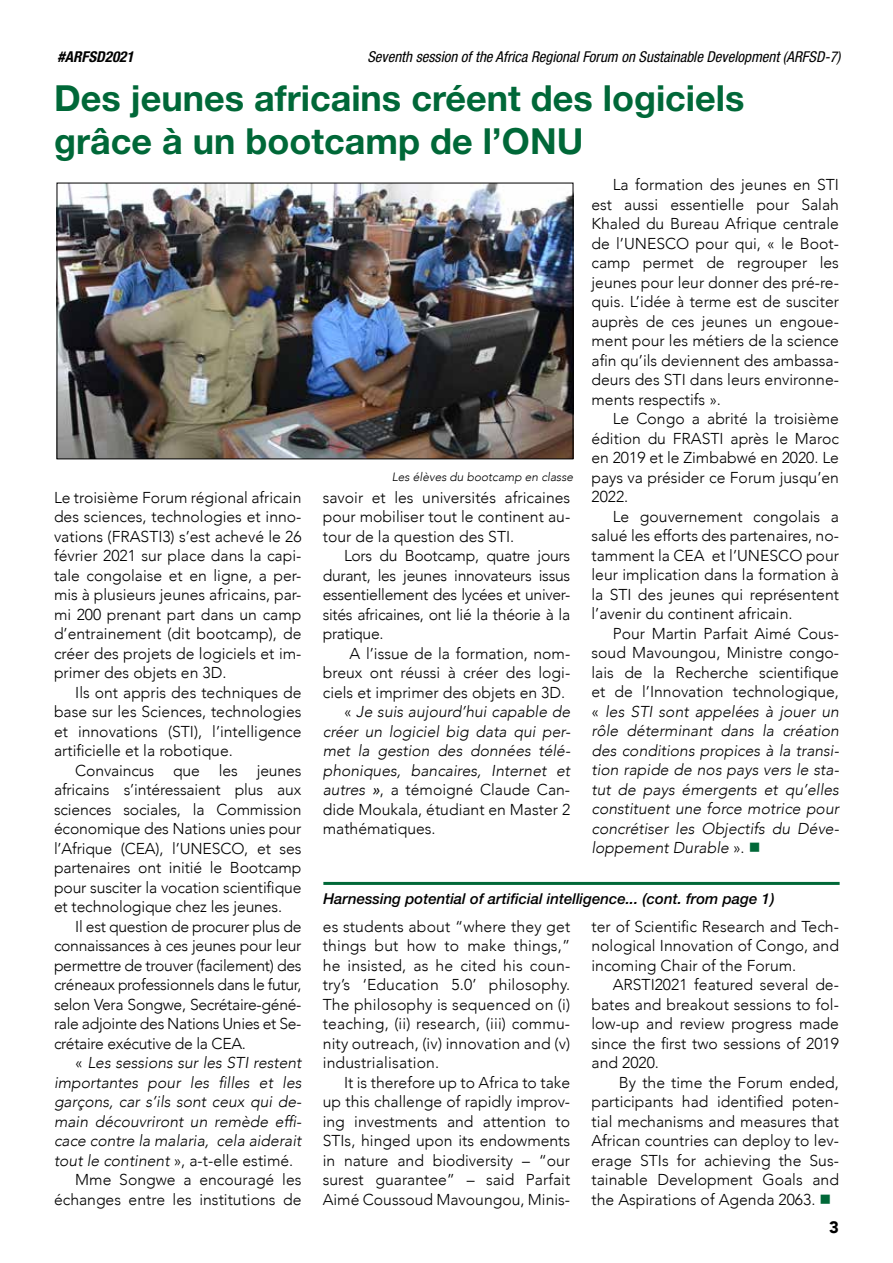
<style>
.page{position:relative;width:893px;height:1263px;background:#fff}
.page>*{position:absolute;margin:0;border:0;box-sizing:border-box;transform-origin:0 0}
.t1{font:700 36px/43.2px "Helvetica Neue LT Std";color:#006838}
.t2{font:900 16.5px "Avenir";color:#000}
.t3{font:300 15.75px/19.5px "Avenir";color:#000;text-align:justify}
.t4{font:italic 300 15.75px/19.5px "Avenir";color:#000;text-align:justify}
.t5{font:italic condensed 15px "Helvetica Neue LT Std";color:#000}
.t6{font:italic 500 15px "Helvetica Neue LT Std";color:#000}
.t7{font:italic 700 condensed 15px "Helvetica Neue LT Std";color:#000}
.t8{font:italic 300 12px "Avenir";color:#000}
.s1{font-style:normal}
.s2{font-style:italic}
.s3{font-weight:400;font-style:italic}
.s4{color:#006838}
</style>
<div class="page">
<hr style="left:323px;top:882px;width:517px;height:3px;background:#006838">
<img style="left:59px;top:185px;width:512px;height:272px">
<div style="left:57px;top:183px;width:516px;height:276px;border:1px solid #000"></div>
<p class="t7" style="left:58px;top:47px;width:78px">#ARFSD2021</p>
<p class="t5" style="left:367px;top:48px;width:475px">Seventh session of the Africa Regional Forum on Sustainable Development (ARFSD-7)</p>
<h1 class="t1" style="left:54px;top:76px;width:692px">Des jeunes africains créent des logiciels grâce à un bootcamp de l’ONU</h1>
<p class="t3" style="left:54px;top:487px;width:249px">Le troisième Forum régional africain des sciences, technologies et inno&shy;vations (FRASTI3) s’est achevé le 26 février 2021 sur place dans la capi&shy;tale congolaise et en ligne, a per&shy;mis à plusieurs jeunes africains, par&shy;mi 200 prenant part dans un camp d’entrainement (dit bootcamp), de créer des projets de logiciels et im&shy;primer des objets en 3D.</p>
<p class="t3" style="left:54px;top:682px;width:249px;text-indent:21px">Ils ont appris des techniques de base sur les Sciences, technologies et innovations (STI), l’intelligence artificielle et la robotique.</p>
<p class="t3" style="left:54px;top:760px;width:249px;text-indent:21px">Convaincus que les jeunes africains s’intéressaient plus aux sciences sociales, la Commission économique des Nations unies pour l’Afrique (CEA), l’UNESCO, et ses partenaires ont initié le Bootcamp pour susciter la vocation scientifique et technologique chez les jeunes.</p>
<p class="t3" style="left:54px;top:916px;width:249px;text-indent:21px">Il est question de procurer plus de connaissances à ces jeunes pour leur permettre de trouver (facilement) des créneaux professionnels dans le futur, selon Vera Songwe, Secrétaire-géné&shy;rale adjointe des Nations Unies et Se&shy;crétaire exécutive de la CEA.</p>
<p class="t4" style="left:75px;top:1053px;width:228px"><span class="s1">«</span> Les sessions sur les STI restent</p>
<p class="t4" style="left:54px;top:1072px;width:249px">importantes pour les filles et les</p>
<p class="t4" style="left:54px;top:1092px;width:249px">garçons, car s’ils sont ceux qui de-</p>
<p class="t4" style="left:54px;top:1111px;width:249px">main découvriront un remède effi-</p>
<p class="t4" style="left:54px;top:1131px;width:249px">cace contre la malaria, cela aiderait</p>
<p class="t3" style="left:54px;top:1150px;width:241px"><span class="s2">tout le continent</span> », a-t-elle estimé.</p>
<p class="t3" style="left:75px;top:1170px;width:228px">Mme Songwe a encouragé les</p>
<p class="t3" style="left:54px;top:1189px;width:249px">échanges entre les institutions de</p>
<p class="t8" style="left:392px;top:469px;width:183px">Les élèves du bootcamp en classe</p>
<p class="t3" style="left:323px;top:487px;width:249px">savoir et les universités africaines pour mobiliser tout le continent au&shy;tour de la question des STI.</p>
<p class="t3" style="left:323px;top:546px;width:249px;text-indent:21px">Lors du Bootcamp, quatre jours durant, les jeunes innovateurs issus essentiellement des lycées et univer&shy;sités africaines, ont lié la théorie à la pratique.</p>
<p class="t3" style="left:350px;top:643px;width:222px">A l’issue de la formation, nom-</p>
<p class="t3" style="left:323px;top:663px;width:249px">breux ont réussi à créer des logi-</p>
<p class="t3" style="left:323px;top:682px;width:244px">ciels et imprimer des objets en 3D.</p>
<p class="t4" style="left:344px;top:702px;width:228px"><span class="s1">«</span> Je suis aujourd’hui capable de</p>
<p class="t4" style="left:323px;top:721px;width:249px">créer un logiciel big data qui per-</p>
<p class="t4" style="left:323px;top:741px;width:249px">met la gestion des données télé-</p>
<p class="t4" style="left:323px;top:760px;width:249px">phoniques, bancaires, Internet et</p>
<p class="t3" style="left:323px;top:780px;width:249px"><span class="s2">autres</span> <span class="s3">»</span>, a témoigné Claude Can-</p>
<p class="t3" style="left:323px;top:799px;width:249px">dide Moukala, étudiant en Master 2</p>
<p class="t3" style="left:323px;top:819px;width:114px">mathématiques.</p>
<p class="t3" style="left:591px;top:175px;width:249px;text-indent:21px">La formation des jeunes en STI est aussi essentielle pour Salah Khaled du Bureau Afrique centrale de l’UNESCO pour qui, « le Boot&shy;camp permet de regrouper les jeunes pour leur donner des pré-re&shy;quis. L’idée à terme est de susciter auprès de ces jeunes un engoue&shy;ment pour les métiers de la science afin qu’ils deviennent des ambassa&shy;deurs des STI dans leurs environne&shy;ments respectifs ».</p>
<p class="t3" style="left:591px;top:409px;width:249px;text-indent:21px">Le Congo a abrité la troisième édition du FRASTI après le Maroc en 2019 et le Zimbabwé en 2020. Le pays va présider ce Forum jusqu’en 2022.</p>
<p class="t3" style="left:591px;top:507px;width:249px;text-indent:21px">Le gouvernement congolais a salué les efforts des partenaires, no&shy;tamment la CEA et l’UNESCO pour leur implication dans la formation à la STI des jeunes qui représentent l’avenir du continent africain.</p>
<p class="t4" style="left:591px;top:624px;width:249px;text-indent:21px"><span class="s1">Pour Martin Parfait Aimé Cous&shy;soud Mavoungou, Ministre congo&shy;lais de la Recherche scientifique et de l’Innovation technologique, «</span> les STI sont appelées à jouer un rôle déterminant dans la création des conditions propices à la transi&shy;tion rapide de nos pays vers le sta&shy;tut de pays émergents et qu’elles constituent une force motrice pour concrétiser les Objectifs du Déve&shy;loppement Durable <span class="s1">».</span> <span class="s4">■</span></p>
<p class="t6" style="left:323px;top:890px;width:453px">Harnessing potential of artificial intelligence... (cont. from page 1)</p>
<p class="t3" style="left:323px;top:916px;width:249px">es students about “where they get things but how to make things,” he insisted, as he cited his coun&shy;try’s ‘Education 5.0’ philosophy.<br>The philosophy is sequenced on (i) teaching, (ii) research, (iii) commu&shy;nity outreach, (iv) innovation and (v) industrialisation.</p>
<p class="t3" style="left:323px;top:1072px;width:249px;text-indent:21px">It is therefore up to Africa to take up this challenge of rapidly improv&shy;ing investments and attention to STIs, hinged upon its endowments in nature and biodiversity – “our surest guarantee” – said Parfait Aimé Coussoud Mavoungou, Minis-</p>
<p class="t3" style="left:591px;top:916px;width:249px">ter of Scientific Research and Tech&shy;nological Innovation of Congo, and incoming Chair of the Forum.</p>
<p class="t3" style="left:591px;top:975px;width:249px;text-indent:21px">ARSTI2021 featured several de&shy;bates and breakout sessions to fol&shy;low-up and review progress made since the first two sessions of 2019 and 2020.</p>
<p class="t3" style="left:591px;top:1072px;width:249px;text-indent:27px">By the time the Forum ended, participants had identified poten&shy;tial mechanisms and measures that African countries can deploy to lev&shy;erage STIs for achieving the Sus&shy;tainable Development Goals and the Aspirations of Agenda 2063. <span class="s4">■</span></p>
<p class="t2" style="left:829px;top:1213px;width:11px">3</p>
</div>
